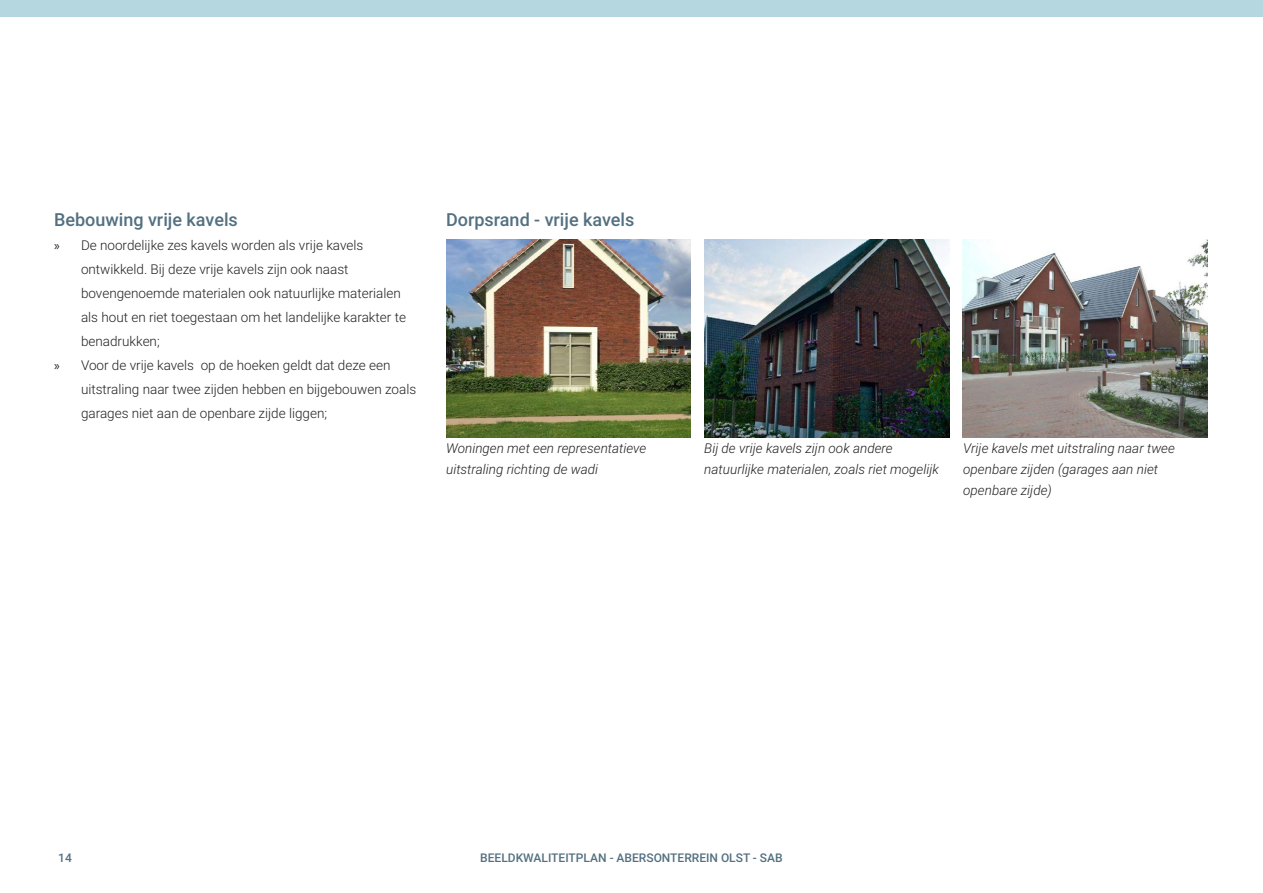
<style>
.page{position:relative;width:1263px;height:893px;background:#fff}
.page>*{position:absolute;margin:0;border:0;box-sizing:border-box;transform-origin:0 0}
.Titel{font:500 18px "Roboto";color:#537081}
.t1{font:300 13.5px/24px "Roboto";color:#231f20}
.onderschrift{font:italic 300 13.5px/21px "Roboto";color:#231f20}
.t2{font:500 12px "Roboto";color:#537081}
.s1{font-family:"Myriad Pro";font-weight:400}
</style>
<div class="page">
<div style="left:0;top:0;width:1263px;height:17px;background:#b5d7e0"></div>
<img style="left:446px;top:239px;width:244px;height:199px">
<img style="left:704px;top:239px;width:245px;height:199px">
<img style="left:963px;top:239px;width:245px;height:199px">
<p class="Titel" style="left:54px;top:207px;width:185px">Bebouwing vrije kavels</p>
<p class="t1" style="left:81px;top:233px;width:326px;text-indent:-27px"><span class="s1">»</span> De noordelijke zes kavels worden als vrije kavels ontwikkeld. Bij deze vrije kavels zijn ook naast bovengenoemde materialen ook natuurlijke materialen als hout en riet toegestaan om het landelijke karakter te benadrukken;</p>
<p class="t1" style="left:81px;top:353px;width:337px;text-indent:-27px"><span class="s1">»</span> Voor de vrije kavels op de hoeken geldt dat deze een uitstraling naar twee zijden hebben en bijgebouwen zoals garages niet aan de openbare zijde liggen;</p>
<p class="Titel" style="left:446px;top:207px;width:190px">Dorpsrand - vrije kavels</p>
<p class="onderschrift" style="left:446px;top:437px;width:202px">Woningen met een representatieve uitstraling richting de wadi</p>
<p class="onderschrift" style="left:704px;top:437px;width:236px">Bij de vrije kavels zijn ook andere natuurlijke materialen, zoals riet mogelijk</p>
<p class="onderschrift" style="left:963px;top:437px;width:213px">Vrije kavels met uitstraling naar twee openbare zijden (garages aan niet openbare zijde)</p>
<p class="t2" style="left:58px;top:850px;width:15px">14</p>
<p class="t2" style="left:480px;top:850px;width:304px">BEELDKWALITEITPLAN - ABERSONTERREIN OLST - SAB</p>
</div>
